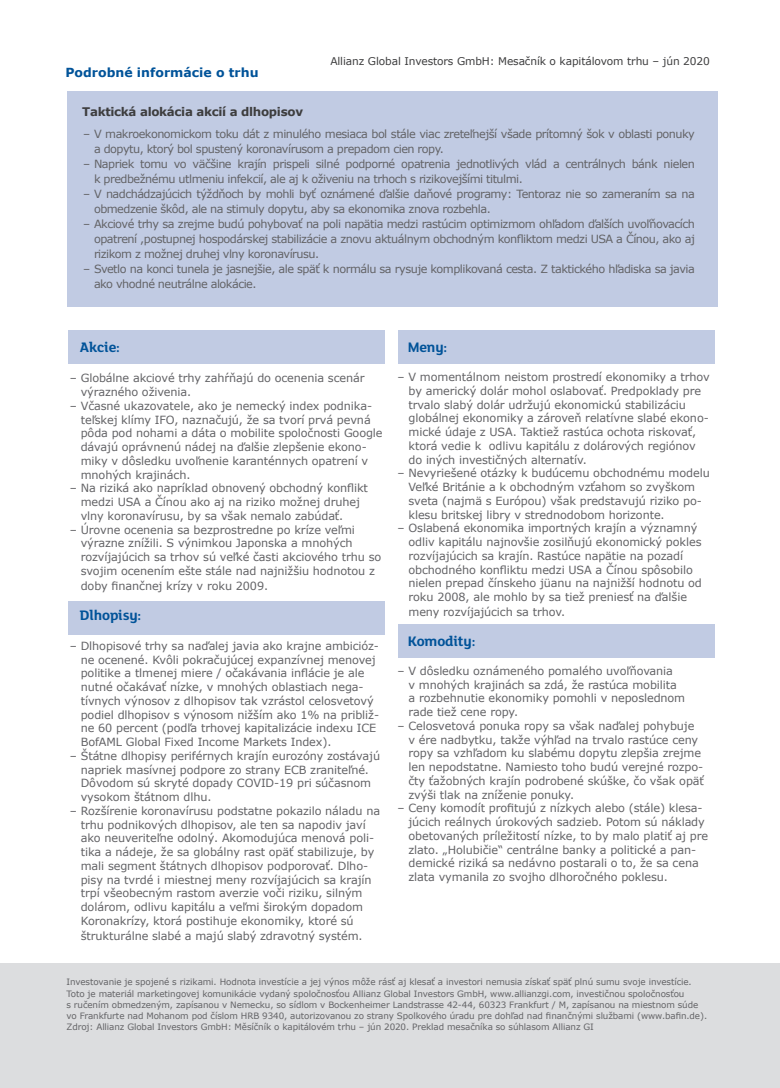
<style>
.page{position:relative;width:780px;height:1088px;background:#fff}
.page>*{position:absolute;margin:0;border:0;box-sizing:border-box;transform-origin:0 0}
.t1{font:700 15px "FS Lola";letter-spacing:-.01em;color:#015399}
.t2{font:700 12.5px "Verdana";color:#015399}
.t3{font:700 11.88px "Verdana";letter-spacing:-.025em;color:#3e3e3f}
.t4{font:11.25px/13.8px "Verdana";letter-spacing:-.01em;color:#636366}
.t5{font:11.25px/15px "Verdana";letter-spacing:-.045em;color:#636366}
.t6{font:10.62px "Verdana";letter-spacing:-.01em;color:#3e3e3f}
.t7{font:8.75px/11.2px "Verdana";letter-spacing:-.01em;color:#636366}
</style>
<div class="page">
<div style="left:68px;top:330px;width:317px;height:34px;background:#c1cbe3"></div>
<div style="left:398px;top:330px;width:317px;height:34px;background:#c1cbe3"></div>
<div style="left:398px;top:625px;width:317px;height:33px;background:#c1cbe3"></div>
<div style="left:68px;top:601px;width:317px;height:33px;background:#c1cbe3"></div>
<div style="left:67px;top:91px;width:651px;height:216px;background:#c1cbe3"></div>
<div style="left:0;top:963px;width:780px;height:125px;background:#dcdddf"></div>
<p class="t2" style="left:65px;top:65px;width:195px">Podrobné informácie o trhu</p>
<p class="t3" style="left:82px;top:104px;width:222px">Taktická alokácia akcií a dlhopisov</p>
<p class="t6" style="left:330px;top:55px;width:381px">Allianz Global Investors GmbH: Mesačník o kapitálovom trhu – jún 2020</p>
<p class="t5" style="left:94px;top:126px;width:602px;text-indent:-11px">– V makroekonomickom toku dát z minulého mesiaca bol stále viac zreteľnejší všade prítomný šok v oblasti ponuky a dopytu, ktorý bol spustený koronavírusom a prepadom cien ropy.</p>
<p class="t5" style="left:94px;top:156px;width:602px;text-indent:-11px">– Napriek tomu vo väčšine krajín prispeli silné podporné opatrenia jednotlivých vlád a centrálnych bánk nielen k predbežnému utlmeniu infekcií, ale aj k oživeniu na trhoch s rizikovejšími titulmi.</p>
<p class="t5" style="left:94px;top:186px;width:602px;text-indent:-11px">– V nadchádzajúcich týždňoch by mohli byť oznámené ďalšie daňové programy: Tentoraz nie so zameraním sa na obmedzenie škôd, ale na stimuly dopytu, aby sa ekonomika znova rozbehla.</p>
<p class="t4" style="left:94px;top:216px;width:602px;line-height:15px;text-align:justify;text-indent:-11px">– Akciové trhy sa zrejme budú pohybovať na poli napätia medzi rastúcim optimizmom ohľadom ďalších uvoľňovacích opatrení ,postupnej hospodárskej stabilizácie a znovu aktuálnym obchodným konfliktom medzi USA a Čínou, ako aj rizikom z možnej druhej vlny koronavírusu.</p>
<p class="t5" style="left:94px;top:261px;width:602px;text-indent:-11px">– Svetlo na konci tunela je jasnejšie, ale späť k normálu sa rysuje komplikovaná cesta. Z taktického hľadiska sa javia ako vhodné neutrálne alokácie.</p>
<h1 class="t1" style="left:80px;top:337px;width:42px">Akcie:</h1>
<p class="t4" style="left:81px;top:371px;width:285px;text-indent:-11px">– Globálne akciové trhy zahŕňajú do ocenenia scenár výrazného oživenia.</p>
<p class="t4" style="left:81px;top:398px;width:303px;text-indent:-11px">– Včasné ukazovatele, ako je nemecký index podnika&shy;teľskej klímy IFO, naznačujú, že sa tvorí prvá pevná pôda pod nohami a dáta o mobilite spoločnosti Google dávajú oprávnenú nádej na ďalšie zlepšenie ekono&shy;miky v dôsledku uvoľnenie karanténnych opatrení v mnohých krajinách.</p>
<p class="t4" style="left:81px;top:481px;width:289px;text-indent:-11px">– Na riziká ako napríklad obnovený obchodný konflikt medzi USA a Čínou ako aj na riziko možnej druhej vlny koronavírusu, by sa však nemalo zabúdať.</p>
<p class="t4" style="left:81px;top:522px;width:302px;text-indent:-11px">– Úrovne ocenenia sa bezprostredne po kríze veľmi výrazne znížili. S výnimkou Japonska a mnohých rozvíjajúcich sa trhov sú veľké časti akciového trhu so svojim ocenením ešte stále nad najnižšiu hodnotou z</p>
<p class="t4" style="left:81px;top:578px;width:189px">doby finančnej krízy v roku 2009.</p>
<h1 class="t1" style="left:80px;top:605px;width:63px">Dlhopisy:</h1>
<p class="t4" style="left:81px;top:638px;width:300px;text-indent:-11px">– Dlhopisové trhy sa naďalej javia ako krajne ambicióz&shy;ne ocenené. Kvôli pokračujúcej expanzívnej menovej politike a tlmenej miere / očakávania inflácie je ale nutné očakávať nízke, v mnohých oblastiach nega&shy;tívnych výnosov z dlhopisov tak vzrástol celosvetový podiel dlhopisov s výnosom nižším ako 1% na približ&shy;ne 60 percent (podľa trhovej kapitalizácie indexu ICE BofAML Global Fixed Income Markets Index).</p>
<p class="t4" style="left:81px;top:748px;width:301px;text-indent:-11px">– Štátne dlhopisy periférnych krajín eurozóny zostávajú napriek masívnej podpore zo strany ECB zraniteľné.<br>Dôvodom sú skryté dopady COVID-19 pri súčasnom vysokom štátnom dlhu.</p>
<p class="t4" style="left:81px;top:803px;width:301px;text-indent:-11px">– Rozšírenie koronavírusu podstatne pokazilo náladu na trhu podnikových dlhopisov, ale ten sa napodiv javí ako neuveriteľne odolný. Akomodujúca menová poli&shy;tika a nádeje, že sa globálny rast opäť stabilizuje, by mali segment štátnych dlhopisov podporovať. Dlho&shy;pisy na tvrdé i miestnej meny rozvíjajúcich sa krajín trpí všeobecným rastom averzie voči riziku, silným dolárom, odlivu kapitálu a veľmi širokým dopadom Koronakrízy, ktorá postihuje ekonomiky, ktoré sú</p>
<p class="t4" style="left:81px;top:928px;width:283px">štrukturálne slabé a majú slabý zdravotný systém.</p>
<h1 class="t1" style="left:407px;top:337px;width:41px">Meny:</h1>
<p class="t4" style="left:408px;top:370px;width:303px;text-indent:-11px">– V momentálnom neistom prostredí ekonomiky a trhov by americký dolár mohol oslabovať. Predpoklady pre trvalo slabý dolár udržujú ekonomickú stabilizáciu globálnej ekonomiky a zároveň relatívne slabé ekono&shy;mické údaje z USA. Taktiež rastúca ochota riskovať, ktorá vedie k odlivu kapitálu z dolárových regiónov do iných investičných alternatív.</p>
<p class="t4" style="left:408px;top:466px;width:303px;text-indent:-11px">– Nevyriešené otázky k budúcemu obchodnému modelu Veľké Británie a k obchodným vzťahom so zvyškom sveta (najmä s Európou) však predstavujú riziko po&shy;klesu britskej libry v strednodobom horizonte.</p>
<p class="t4" style="left:408px;top:521px;width:295px;text-indent:-11px">– Oslabená ekonomika importných krajín a významný odliv kapitálu najnovšie zosilňujú ekonomický pokles rozvíjajúcich sa krajín. Rastúce napätie na pozadí obchodného konfliktu medzi USA a Čínou spôsobilo nielen prepad čínskeho jüanu na najnižší hodnotu od roku 2008, ale mohlo by sa tiež preniesť na ďalšie</p>
<p class="t4" style="left:408px;top:605px;width:158px">meny rozvíjajúcich sa trhov.</p>
<h1 class="t1" style="left:407px;top:631px;width:69px">Komodity:</h1>
<p class="t4" style="left:408px;top:663px;width:278px;text-indent:-11px">– V dôsledku oznámeného pomalého uvoľňovania<br>v mnohých krajinách sa zdá, že rastúca mobilita a rozbehnutie ekonomiky pomohli v neposlednom rade tiež cene ropy.</p>
<p class="t4" style="left:408px;top:718px;width:297px;text-indent:-11px">– Celosvetová ponuka ropy sa však naďalej pohybuje<br>v ére nadbytku, takže výhľad na trvalo rastúce ceny ropy sa vzhľadom ku slabému dopytu zlepšia zrejme len nepodstatne. Namiesto toho budú verejné rozpo&shy;čty ťažobných krajín podrobené skúške, čo však opäť zvýši tlak na zníženie ponuky.</p>
<p class="t4" style="left:408px;top:801px;width:301px;text-indent:-11px">– Ceny komodít profitujú z nízkych alebo (stále) klesa&shy;júcich reálnych úrokových sadzieb. Potom sú náklady obetovaných príležitostí nízke, to by malo platiť aj pre zlato. „Holubičie“ centrálne banky a politické a pan&shy;demické riziká sa nedávno postarali o to, že sa cena zlata vymanila zo svojho dlhoročného poklesu.</p>
<p class="t7" style="left:66px;top:976px;width:642px">Investovanie je spojené s rizikami. Hodnota investície a jej výnos môže rásť aj klesať a investori nemusia získať späť plnú sumu svoje investície.<br>Toto je materiál marketingovej komunikácie vydaný spoločnosťou Allianz Global Investors GmbH, www.allianzgi.com, investičnou spoločnosťou<br>s ručením obmedzeným, zapísanou v Nemecku, so sídlom v Bockenheimer Landstrasse 42-44, 60323 Frankfurt / M, zapísanou na miestnom súde vo Frankfurte nad Mohanom pod číslom HRB 9340, autorizovanou zo strany Spolkového úradu pre dohľad nad finančnými službami (www.bafin.de).<br>Zdroj: Allianz Global Investors GmbH: Měsíčník o kapitálovém trhu – jún 2020. Preklad mesačníka so súhlasom Allianz GI</p>
</div>
